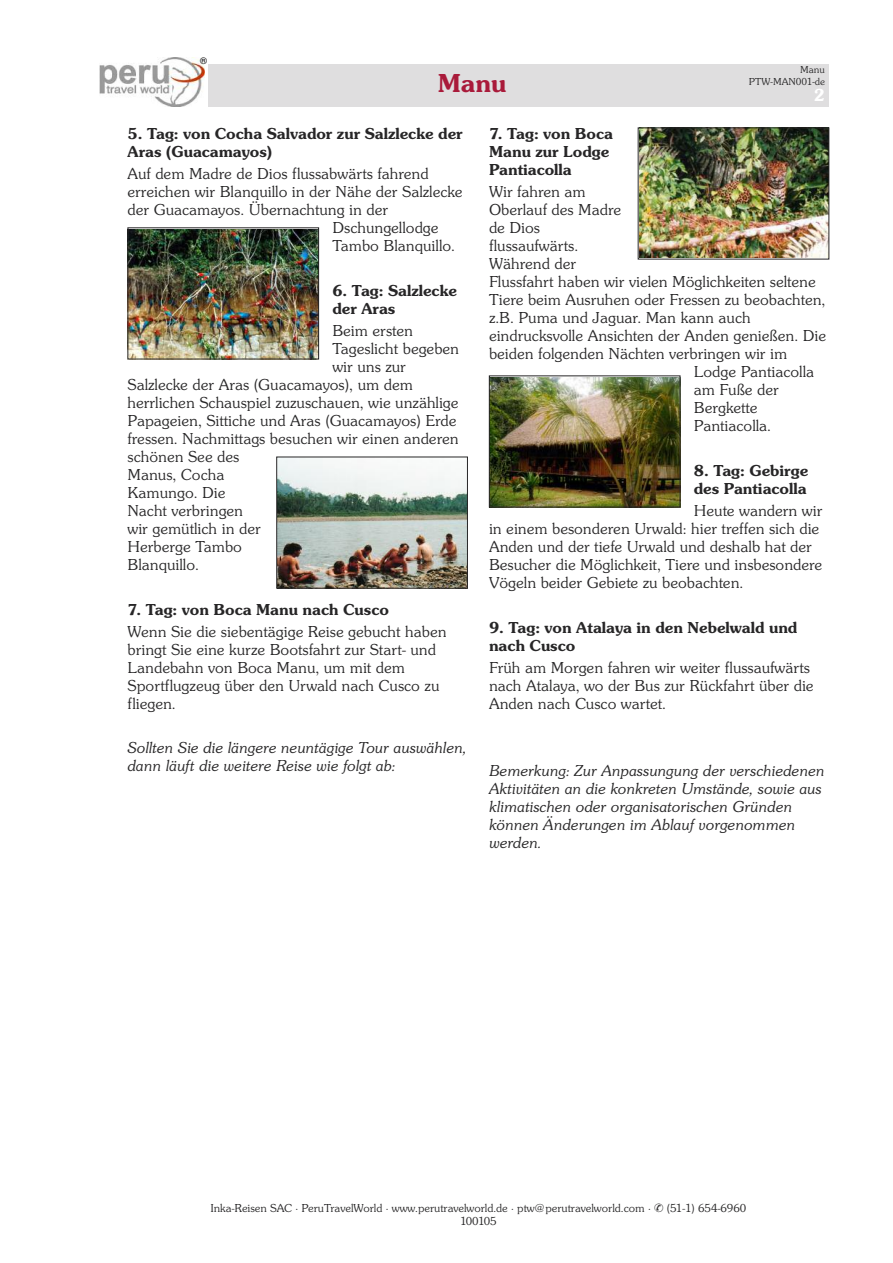
<style>
.page{position:relative;width:893px;height:1263px;background:#fff}
.page>*{position:absolute;margin:0;border:0;box-sizing:border-box;transform-origin:0 0}
.t1{font:600 27px "Souvenir Itc T";color:#a91a3a}
.t2{font:600 18px "Souvenir Itc T";color:#fff}
.t3{font:300 16.5px/18px "Souvenir Itc T";color:#272627}
.t4{font:italic 300 16.5px/18px "Souvenir Itc T";color:#272627}
.t5{font:600 16.5px/18px "Souvenir Itc T";color:#272627}
.t6{font:300 12px/13.2px "Souvenir Itc T";color:#272627;text-align:center}
.t7{font:300 10.5px/11.6px "Souvenir Itc T";color:#272627;text-align:right}
.t8{font:600 9.75px "Nimbus Sans Novus T";color:#272627}
</style>
<div class="page">
<div style="left:208px;top:64px;width:621px;height:42px;background:#dfdedf"></div>
<img style="left:100px;top:57px;width:105px;height:49px">
<img style="left:640px;top:130px;width:187px;height:127px">
<div style="left:638px;top:128px;width:191px;height:131px;border:1px solid #272627"></div>
<img style="left:278px;top:459px;width:188px;height:127px">
<div style="left:276px;top:457px;width:192px;height:131px;border:1px solid #272627"></div>
<img style="left:130px;top:229px;width:187px;height:128px">
<div style="left:128px;top:227px;width:191px;height:132px;border:1px solid #272627"></div>
<img style="left:491px;top:378px;width:187px;height:127px">
<div style="left:489px;top:376px;width:191px;height:131px;border:1px solid #272627"></div>
<p class="t8" style="left:200px;top:55px;width:9px">®</p>
<h1 class="t1" style="left:438px;top:67px;width:70px">Manu</h1>
<p class="t7" style="left:749px;top:64px;width:78px">Manu<br>PTW-MAN001-de</p>
<p class="t2" style="left:814px;top:85px;width:13px">2</p>
<p class="t5" style="left:128px;top:124px;width:337px">5. Tag: von Cocha Salvador zur Salzlecke der<br>Aras (Guacamayos)</p>
<p class="t3" style="left:128px;top:164px;width:303px">Auf dem Madre de Dios flussabwärts fahrend</p>
<p class="t3" style="left:128px;top:182px;width:337px">erreichen wir Blanquillo in der Nähe der Salzlecke</p>
<p class="t3" style="left:128px;top:200px;width:262px">der Guacamayos. Übernachtung in der</p>
<p class="t3" style="left:332px;top:218px;width:108px">Dschungellodge</p>
<p class="t3" style="left:332px;top:236px;width:124px">Tambo Blanquillo.</p>
<p class="t5" style="left:332px;top:281px;width:126px">6. Tag: Salzlecke der Aras</p>
<p class="t3" style="left:332px;top:321px;width:82px">Beim ersten</p>
<p class="t3" style="left:332px;top:339px;width:128px">Tageslicht begeben</p>
<p class="t3" style="left:332px;top:357px;width:75px">wir uns zur</p>
<p class="t3" style="left:128px;top:375px;width:287px">Salzlecke der Aras (Guacamayos), um dem</p>
<p class="t3" style="left:128px;top:393px;width:333px">herrlichen Schauspiel zuzuschauen, wie unzählige</p>
<p class="t3" style="left:128px;top:411px;width:330px">Papageien, Sittiche und Aras (Guacamayos) Erde</p>
<p class="t3" style="left:128px;top:429px;width:333px">fressen. Nachmittags besuchen wir einen anderen</p>
<p class="t3" style="left:128px;top:447px;width:113px">schönen See des</p>
<p class="t3" style="left:128px;top:465px;width:98px">Manus, Cocha</p>
<p class="t3" style="left:128px;top:483px;width:99px">Kamungo. Die</p>
<p class="t3" style="left:128px;top:501px;width:117px">Nacht verbringen</p>
<p class="t3" style="left:128px;top:519px;width:135px">wir gemütlich in der</p>
<p class="t3" style="left:128px;top:537px;width:116px">Herberge Tambo</p>
<p class="t3" style="left:128px;top:555px;width:73px">Blanquillo.</p>
<p class="t5" style="left:128px;top:600px;width:263px">7. Tag: von Boca Manu nach Cusco</p>
<p class="t3" style="left:128px;top:622px;width:320px">Wenn Sie die siebentägige Reise gebucht haben bringt Sie eine kurze Bootsfahrt zur Start- und Landebahn von Boca Manu, um mit dem Sportflugzeug über den Urwald nach Cusco zu fliegen.</p>
<p class="t4" style="left:128px;top:739px;width:340px">Sollten Sie die längere neuntägige Tour auswählen, dann läuft die weitere Reise wie folgt ab:</p>
<p class="t5" style="left:489px;top:124px;width:125px">7. Tag: von Boca<br>Manu zur Lodge<br>Pantiacolla</p>
<p class="t3" style="left:489px;top:182px;width:98px">Wir fahren am</p>
<p class="t3" style="left:489px;top:200px;width:134px">Oberlauf des Madre</p>
<p class="t3" style="left:489px;top:218px;width:53px">de Dios</p>
<p class="t3" style="left:489px;top:236px;width:91px">flussaufwärts.</p>
<p class="t3" style="left:489px;top:254px;width:89px">Während der</p>
<p class="t3" style="left:489px;top:272px;width:328px">Flussfahrt haben wir vielen Möglichkeiten seltene</p>
<p class="t3" style="left:489px;top:290px;width:338px">Tiere beim Ausruhen oder Fressen zu beobachten,</p>
<p class="t3" style="left:489px;top:308px;width:263px">z.B. Puma und Jaguar. Man kann auch</p>
<p class="t3" style="left:489px;top:326px;width:339px">eindrucksvolle Ansichten der Anden genießen. Die</p>
<p class="t3" style="left:489px;top:344px;width:300px">beiden folgenden Nächten verbringen wir im</p>
<p class="t3" style="left:694px;top:362px;width:122px">Lodge Pantiacolla</p>
<p class="t3" style="left:694px;top:380px;width:86px">am Fuße der</p>
<p class="t3" style="left:694px;top:398px;width:65px">Bergkette</p>
<p class="t3" style="left:694px;top:416px;width:79px">Pantiacolla.</p>
<p class="t5" style="left:694px;top:461px;width:116px">8. Tag: Gebirge des Pantiacolla</p>
<p class="t3" style="left:489px;top:501px;width:335px;text-indent:205px">Heute wandern wir in einem besonderen Urwald: hier treffen sich die Anden und der tiefe Urwald und deshalb hat der Besucher die Möglichkeit, Tiere und insbesondere Vögeln beider Gebiete zu beobachten.</p>
<p class="t5" style="left:489px;top:618px;width:310px">9. Tag: von Atalaya in den Nebelwald und nach Cusco</p>
<p class="t3" style="left:489px;top:658px;width:326px">Früh am Morgen fahren wir weiter flussaufwärts nach Atalaya, wo der Bus zur Rückfahrt über die<br>Anden nach Cusco wartet.</p>
<p class="t4" style="left:489px;top:761px;width:337px">Bemerkung: Zur Anpassungung der verschiedenen Aktivitäten an die konkreten Umstände, sowie aus klimatischen oder organisatorischen Gründen können Änderungen im Ablauf vorgenommen werden.</p>
<p class="t6" style="left:210px;top:1201px;width:538px">Inka-Reisen SAC · PeruTravelWorld · www.perutravelworld.de · ptw@perutravelworld.com · ✆ (51-1) 654-6960<br>100105</p>
</div>
